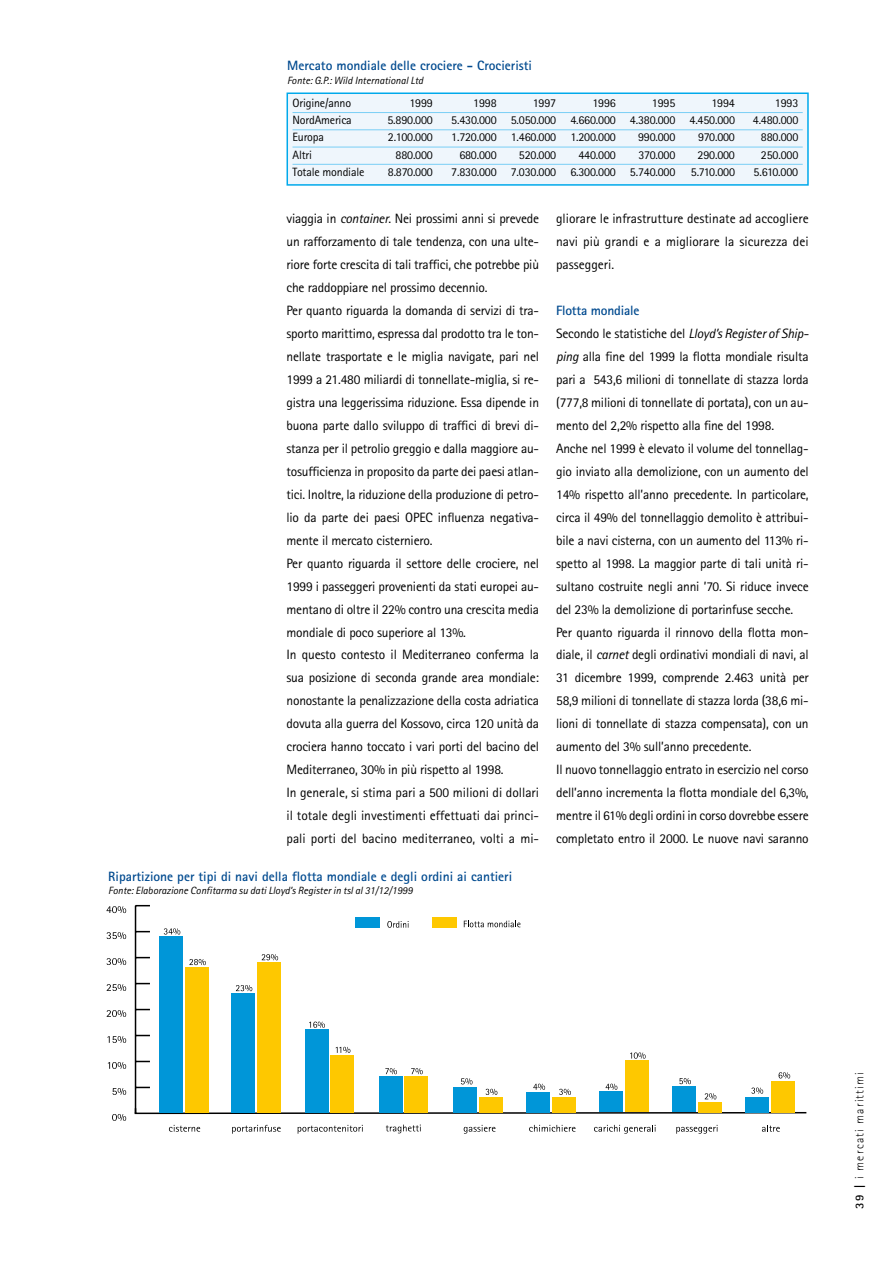
<style>
.page{position:relative;width:893px;height:1263px;background:#fff}
.page>*{position:absolute;margin:0;border:0;box-sizing:border-box;transform-origin:0 0}
.t1{font:13.5px/23px "Rotis Sans Serif";letter-spacing:-.015em;color:#000}
.t2{font:700 13.5px "Rotis Sans Serif";color:#004a8f}
.t3{font:12px "Rotis Sans Serif";letter-spacing:-.015em;color:#000}
.t4{font:300 12px "Rotis Sans Serif";letter-spacing:.095em;color:#000}
.t5{font:italic 10.5px "Rotis Sans Serif";color:#000}
.s1{font-style:italic}
.s2{font-weight:700;color:#004a8f}
.s3{font-weight:700}
</style>
<div class="page">
<div style="left:287px;top:93px;width:521px;height:92px;background:#eff6fc"></div>
<hr style="left:292px;top:112px;width:510px;height:1px;background:#79cef5">
<hr style="left:292px;top:129px;width:510px;height:1px;background:#79cef5">
<hr style="left:292px;top:147px;width:510px;height:1px;background:#79cef5">
<hr style="left:292px;top:164px;width:510px;height:1px;background:#79cef5">
<div style="left:286px;top:93px;width:522px;height:93px;border:2px solid #00a9eb"></div>
<svg style="left:106px;top:904px;width:701px;height:230px"></svg>
<p class="t2" style="left:287px;top:61px;width:246px">Mercato mondiale delle crociere - Crocieristi</p>
<p class="t5" style="left:287px;top:77px;width:138px">Fonte: G.P.: Wild International Ltd</p>
<p class="t3" style="left:292px;top:99px;width:60px">Origine/anno</p>
<p class="t3" style="left:409px;top:99px;width:25px">1999</p>
<p class="t3" style="left:473px;top:99px;width:25px">1998</p>
<p class="t3" style="left:533px;top:99px;width:25px">1997</p>
<p class="t3" style="left:592px;top:99px;width:25px">1996</p>
<p class="t3" style="left:652px;top:99px;width:25px">1995</p>
<p class="t3" style="left:711px;top:99px;width:25px">1994</p>
<p class="t3" style="left:774px;top:99px;width:25px">1993</p>
<p class="t3" style="left:292px;top:116px;width:61px">NordAmerica</p>
<p class="t3" style="left:387px;top:116px;width:47px">5.890.000</p>
<p class="t3" style="left:451px;top:116px;width:285px">5.430.000 5.050.000 4.660.000 4.380.000 4.450.000</p>
<p class="t3" style="left:752px;top:116px;width:47px">4.480.000</p>
<p class="t3" style="left:292px;top:133px;width:33px">Europa</p>
<p class="t3" style="left:388px;top:133px;width:47px">2.100.000</p>
<p class="t3" style="left:451px;top:133px;width:166px">1.720.000 1.460.000 1.200.000</p>
<p class="t3" style="left:638px;top:133px;width:39px">990.000</p>
<p class="t3" style="left:698px;top:133px;width:38px">970.000</p>
<p class="t3" style="left:761px;top:133px;width:39px">880.000</p>
<p class="t3" style="left:292px;top:150px;width:21px">Altri</p>
<p class="t3" style="left:395px;top:150px;width:39px">880.000</p>
<p class="t3" style="left:459px;top:150px;width:39px">680.000</p>
<p class="t3" style="left:519px;top:150px;width:39px">520.000</p>
<p class="t3" style="left:578px;top:150px;width:39px">440.000</p>
<p class="t3" style="left:638px;top:150px;width:38px">370.000</p>
<p class="t3" style="left:697px;top:150px;width:39px">290.000</p>
<p class="t3" style="left:761px;top:150px;width:39px">250.000</p>
<p class="t3" style="left:292px;top:168px;width:73px">Totale mondiale</p>
<p class="t3" style="left:388px;top:168px;width:47px">8.870.000</p>
<p class="t3" style="left:451px;top:168px;width:226px">7.830.000 7.030.000 6.300.000 5.740.000</p>
<p class="t3" style="left:690px;top:168px;width:46px">5.710.000</p>
<p class="t3" style="left:753px;top:168px;width:46px">5.610.000</p>
<p class="t1" style="left:286px;top:209px;width:254px">viaggia in <span class="s1">container</span>. Nei prossimi anni si prevede un rafforzamento di tale tendenza, con una ulte&shy;riore forte crescita di tali traffici, che potrebbe più che raddoppiare nel prossimo decennio.<br>Per quanto riguarda la domanda di servizi di tra&shy;sporto marittimo, espressa dal prodotto tra le ton&shy;nellate trasportate e le miglia navigate, pari nel 1999 a 21.480 miliardi di tonnellate-miglia, si re&shy;gistra una leggerissima riduzione. Essa dipende in buona parte dallo sviluppo di traffici di brevi di&shy;stanza per il petrolio greggio e dalla maggiore au&shy;tosufficienza in proposito da parte dei paesi atlan&shy;tici. Inoltre, la riduzione della produzione di petro&shy;lio da parte dei paesi OPEC influenza negativa&shy;mente il mercato cisterniero.<br>Per quanto riguarda il settore delle crociere, nel 1999 i passeggeri provenienti da stati europei au&shy;mentano di oltre il 22% contro una crescita media mondiale di poco superiore al 13%.<br>In questo contesto il Mediterraneo conferma la sua posizione di seconda grande area mondiale: nonostante la penalizzazione della costa adriatica dovuta alla guerra del Kossovo, circa 120 unità da crociera hanno toccato i vari porti del bacino del Mediterraneo, 30% in più rispetto al 1998.<br>In generale, si stima pari a 500 milioni di dollari il totale degli investimenti effettuati dai princi&shy;pali porti del bacino mediterraneo, volti a mi-</p>
<p class="t1" style="left:556px;top:209px;width:254px;text-align:justify">gliorare le infrastrutture destinate ad accogliere navi più grandi e a migliorare la sicurezza dei passeggeri.</p>
<p class="t1" style="left:556px;top:301px;width:254px"><span class="s2">Flotta mondiale<br></span>Secondo le statistiche del <span class="s1">Lloyd’s Register of Ship&shy;ping</span> alla fine del 1999 la flotta mondiale risulta pari a 543,6 milioni di tonnellate di stazza lorda (777,8 milioni di tonnellate di portata), con un au&shy;mento del 2,2% rispetto alla fine del 1998.<br>Anche nel 1999 è elevato il volume del tonnellag&shy;gio inviato alla demolizione, con un aumento del 14% rispetto all’anno precedente. In particolare, circa il 49% del tonnellaggio demolito è attribui&shy;bile a navi cisterna, con un aumento del 113% ri&shy;spetto al 1998. La maggior parte di tali unità ri&shy;sultano costruite negli anni ’70. Si riduce invece del 23% la demolizione di portarinfuse secche.<br>Per quanto riguarda il rinnovo della flotta mon&shy;diale, il <span class="s1">carnet</span> degli ordinativi mondiali di navi, al 31 dicembre 1999, comprende 2.463 unità per 58,9 milioni di tonnellate di stazza lorda (38,6 mi&shy;lioni di tonnellate di stazza compensata), con un aumento del 3% sull’anno precedente.<br>Il nuovo tonnellaggio entrato in esercizio nel corso dell’anno incrementa la flotta mondiale del 6,3%, mentre il 61% degli ordini in corso dovrebbe essere completato entro il 2000. Le nuove navi saranno</p>
<p class="t2" style="left:108px;top:871px;width:405px">Ripartizione per tipi di navi della flotta mondiale e degli ordini ai cantieri</p>
<p class="t5" style="left:108px;top:887px;width:306px">Fonte: Elaborazione Confitarma su dati Lloyd’s Register in tsl al 31/12/1999</p>
<p class="t4" style="left:855px;top:1209px;width:138px;rotate:-90deg"><span class="s3">39 |</span> i mercati marittimi</p>
</div>
